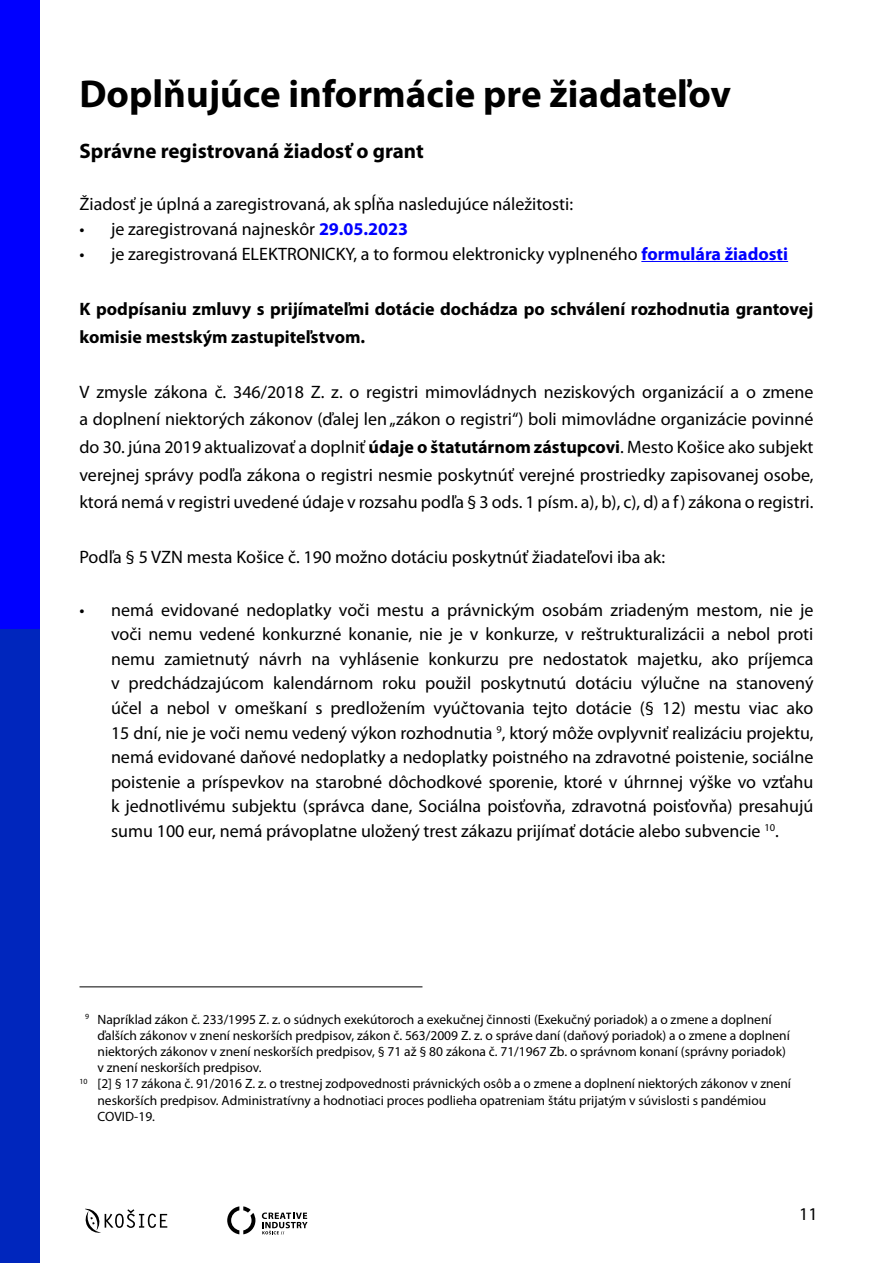
<style>
.page{position:relative;width:893px;height:1263px;background:#fff}
.page>*{position:absolute;margin:0;border:0;box-sizing:border-box;transform-origin:0 0}
.t1{font:700 39px "Myriad Pro";color:#000}
.t2{font:700 21px "Myriad Pro";color:#000}
.t3{font:18px/24.6px "Myriad Pro";color:#000;text-align:justify}
.t4{font:700 18px/27.6px "Myriad Pro";color:#000}
.t5{font:13.5px "Myriad Pro";color:#000}
.s1{font-weight:700;color:#00f}
.s2{font-weight:700}
</style>
<div class="page">
<svg style="left:227px;top:1206px;width:28px;height:28px"></svg>
<svg style="left:262px;top:1212px;width:46px;height:22px"></svg>
<svg style="left:85px;top:1208px;width:82px;height:25px"></svg>
<hr style="left:641px;top:261px;width:147px;height:1px;background:#00f">
<hr style="left:80px;top:986px;width:342px;height:1px;background:#000">
<div style="left:0;top:0;width:40px;height:1263px;background:#00f"></div>
<div style="left:0;top:629px;width:40px;height:634px;background:#0026bd"></div>
<h1 class="t1" style="left:80px;top:72px;width:653px">Doplňujúce informácie pre žiadateľov</h1>
<p class="t2" style="left:80px;top:139px;width:346px">Správne registrovaná žiadosť o grant</p>
<p class="t3" style="left:80px;top:192px;width:495px">Žiadosť je úplná a zaregistrovaná, ak spĺňa nasledujúce náležitosti:</p>
<p class="t3" style="left:80px;top:217px;width:330px">• je zaregistrovaná najneskôr <span class="s1">29.05.2023</span></p>
<p class="t3" style="left:80px;top:242px;width:710px">• je zaregistrovaná ELEKTRONICKY, a to formou elektronicky vyplneného <span class="s1">formulára žiadosti</span></p>
<p class="t4" style="left:80px;top:295px;width:735px">K podpísaniu zmluvy s prijímateľmi dotácie dochádza po schválení rozhodnutia grantovej komisie mestským zastupiteľstvom.</p>
<p class="t3" style="left:80px;top:378px;width:736px;line-height:27.6px">V zmysle zákona č. 346/2018 Z. z. o registri mimovládnych neziskových organizácií a o zmene a doplnení niektorých zákonov (ďalej len „zákon o registri“) boli mimovládne organizácie povinné do 30. júna 2019 aktualizovať a doplniť <span class="s2">údaje o štatutárnom zástupcovi</span>. Mesto Košice ako subjekt verejnej správy podľa zákona o registri nesmie poskytnúť verejné prostriedky zapisovanej osobe, ktorá nemá v registri uvedené údaje v rozsahu podľa § 3 ods. 1 písm. a), b), c), d) a f) zákona o registri.</p>
<p class="t3" style="left:80px;top:545px;width:587px">Podľa § 5 VZN mesta Košice č. 190 možno dotáciu poskytnúť žiadateľovi iba ak:</p>
<p class="t3" style="left:111px;top:597px;width:704px;text-indent:-31px">• nemá evidované nedoplatky voči mestu a právnickým osobám zriadeným mestom, nie je voči nemu vedené konkurzné konanie, nie je v konkurze, v reštrukturalizácii a nebol proti nemu zamietnutý návrh na vyhlásenie konkurzu pre nedostatok majetku, ako príjemca v predchádzajúcom kalendárnom roku použil poskytnutú dotáciu výlučne na stanovený účel a nebol v omeškaní s predložením vyúčtovania tejto dotácie (§ 12) mestu viac ako 15 dní, nie je voči nemu vedený výkon rozhodnutia <sup>9</sup>, ktorý môže ovplyvniť realizáciu projektu, nemá evidované daňové nedoplatky a nedoplatky poistného na zdravotné poistenie, sociálne poistenie a príspevkov na starobné dôchodkové sporenie, ktoré v úhrnnej výške vo vzťahu k jednotlivému subjektu (správca dane, Sociálna poisťovňa, zdravotná poisťovňa) presahujú sumu 100 eur, nemá právoplatne uložený trest zákazu prijímať dotácie alebo subvencie <sup>10</sup>.</p>
<p class="t5" style="left:85px;top:1012px;width:688px"><sup>9</sup> Napríklad zákon č. 233/1995 Z. z. o súdnych exekútoroch a exekučnej činnosti (Exekučný poriadok) a o zmene a doplnení</p>
<p class="t5" style="left:98px;top:1028px;width:694px">ďalších zákonov v znení neskorších predpisov, zákon č. 563/2009 Z. z. o správe daní (daňový poriadok) a o zmene a doplnení</p>
<p class="t5" style="left:98px;top:1044px;width:690px">niektorých zákonov v znení neskorších predpisov, § 71 až § 80 zákona č. 71/1967 Zb. o správnom konaní (správny poriadok)</p>
<p class="t5" style="left:98px;top:1060px;width:166px">v znení neskorších predpisov.</p>
<p class="t5" style="left:80px;top:1076px;width:713px"><sup>10</sup> [2] § 17 zákona č. 91/2016 Z. z. o trestnej zodpovednosti právnických osôb a o zmene a doplnení niektorých zákonov v znení</p>
<p class="t5" style="left:97px;top:1093px;width:670px">neskorších predpisov. Administratívny a hodnotiaci proces podlieha opatreniam štátu prijatým v súvislosti s pandémiou</p>
<p class="t5" style="left:97px;top:1109px;width:59px">COVID-19.</p>
<p class="t3" style="left:799px;top:1201px;width:20px">11</p>
</div>
